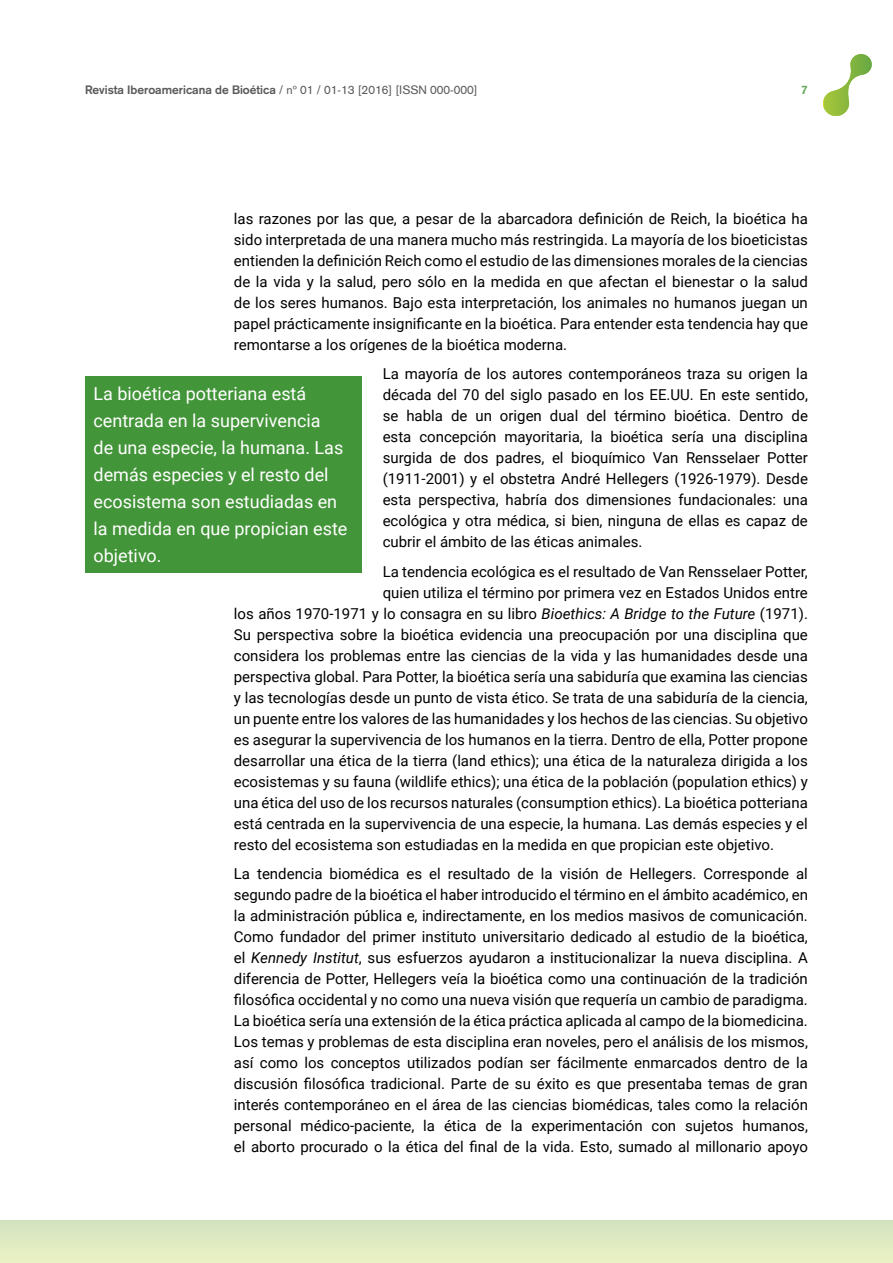
<style>
.page{position:relative;width:893px;height:1263px;background:#fff}
.page>*{position:absolute;margin:0;border:0;box-sizing:border-box;transform-origin:0 0}
.t1{font:18px/27px "Roboto";color:#fff}
.t2{font:15px/21px "Roboto";color:#000;text-align:justify}
.t3{font:700 12px "Akzidenz Grotesk";color:#58595b}
.t4{font:700 12px "Akzidenz Grotesk";color:#68aa60}
.s1{font-weight:400}
.s2{font-style:italic}
</style>
<div class="page">
<div style="left:0;top:1220px;width:893px;height:43px;background:#e0eac2"></div>
<svg style="left:823px;top:54px;width:49px;height:62px"></svg>
<div style="left:85px;top:376px;width:276px;height:197px;background:#439539"></div>
<p class="t3" style="left:85px;top:83px;width:394px">Revista Iberoamericana de Bioética <span class="s1">/ nº 01 / 01-13 [2016] [ISSN 000-000]</span></p>
<p class="t4" style="left:801px;top:83px;width:8px">7</p>
<p class="t2" style="left:234px;top:207px;width:576px">las razones por las que, a pesar de la abarcadora definición de Reich, la bioética ha sido interpretada de una manera mucho más restringida. La mayoría de los bioeticistas entienden la definición Reich como el estudio de las dimensiones morales de la ciencias de la vida y la salud, pero sólo en la medida en que afectan el bienestar o la salud de los seres humanos. Bajo esta interpretación, los animales no humanos juegan un papel prácticamente insignificante en la bioética. Para entender esta tendencia hay que remontarse a los orígenes de la bioética moderna.</p>
<p class="t2" style="left:383px;top:363px;width:427px">La mayoría de los autores contemporáneos traza su origen la década del 70 del siglo pasado en los EE.UU. En este sentido, se habla de un origen dual del término bioética. Dentro de esta concepción mayoritaria, la bioética sería una disciplina surgida de dos padres, el bioquímico Van Rensselaer Potter (1911-2001) y el obstetra André Hellegers (1926-1979). Desde esta perspectiva, habría dos dimensiones fundacionales: una ecológica y otra médica, si bien, ninguna de ellas es capaz de cubrir el ámbito de las éticas animales.</p>
<p class="t2" style="left:383px;top:560px;width:427px">La tendencia ecológica es el resultado de Van Rensselaer Potter,</p>
<p class="t2" style="left:383px;top:581px;width:427px">quien utiliza el término por primera vez en Estados Unidos entre</p>
<p class="t2" style="left:234px;top:602px;width:576px">los años 1970-1971 y lo consagra en su libro <span class="s2">Bioethics: A Bridge to the Future</span> (1971).</p>
<p class="t2" style="left:234px;top:623px;width:576px">Su perspectiva sobre la bioética evidencia una preocupación por una disciplina que</p>
<p class="t2" style="left:234px;top:644px;width:576px">considera los problemas entre las ciencias de la vida y las humanidades desde una</p>
<p class="t2" style="left:234px;top:665px;width:575px">perspectiva global. Para Potter, la bioética sería una sabiduría que examina las ciencias</p>
<p class="t2" style="left:234px;top:686px;width:575px">y las tecnologías desde un punto de vista ético. Se trata de una sabiduría de la ciencia,</p>
<p class="t2" style="left:234px;top:707px;width:576px">un puente entre los valores de las humanidades y los hechos de las ciencias. Su objetivo</p>
<p class="t2" style="left:234px;top:728px;width:575px">es asegurar la supervivencia de los humanos en la tierra. Dentro de ella, Potter propone</p>
<p class="t2" style="left:234px;top:749px;width:575px">desarrollar una ética de la tierra (land ethics); una ética de la naturaleza dirigida a los</p>
<p class="t2" style="left:234px;top:770px;width:575px">ecosistemas y su fauna (wildlife ethics); una ética de la población (population ethics) y</p>
<p class="t2" style="left:234px;top:791px;width:576px">una ética del uso de los recursos naturales (consumption ethics). La bioética potteriana</p>
<p class="t2" style="left:234px;top:812px;width:575px">está centrada en la supervivencia de una especie, la humana. Las demás especies y el</p>
<p class="t2" style="left:234px;top:833px;width:542px">resto del ecosistema son estudiadas en la medida en que propician este objetivo.</p>
<p class="t2" style="left:234px;top:863px;width:576px">La tendencia biomédica es el resultado de la visión de Hellegers. Corresponde al segundo padre de la bioética el haber introducido el término en el ámbito académico, en la administración pública e, indirectamente, en los medios masivos de comunicación.<br>Como fundador del primer instituto universitario dedicado al estudio de la bioética, el <span class="s2">Kennedy Institut</span>, sus esfuerzos ayudaron a institucionalizar la nueva disciplina. A diferencia de Potter, Hellegers veía la bioética como una continuación de la tradición filosófica occidental y no como una nueva visión que requería un cambio de paradigma.<br>La bioética sería una extensión de la ética práctica aplicada al campo de la biomedicina.<br>Los temas y problemas de esta disciplina eran noveles, pero el análisis de los mismos, así como los conceptos utilizados podían ser fácilmente enmarcados dentro de la discusión filosófica tradicional. Parte de su éxito es que presentaba temas de gran interés contemporáneo en el área de las ciencias biomédicas, tales como la relación personal médico-paciente, la ética de la experimentación con sujetos humanos, el aborto procurado o la ética del final de la vida. Esto, sumado al millonario apoyo</p>
<p class="t1" style="left:94px;top:380px;width:255px">La bioética potteriana está centrada en la supervivencia<br>de una especie, la humana. Las demás especies y el resto del ecosistema son estudiadas en la medida en que propician este objetivo.</p>
</div>
